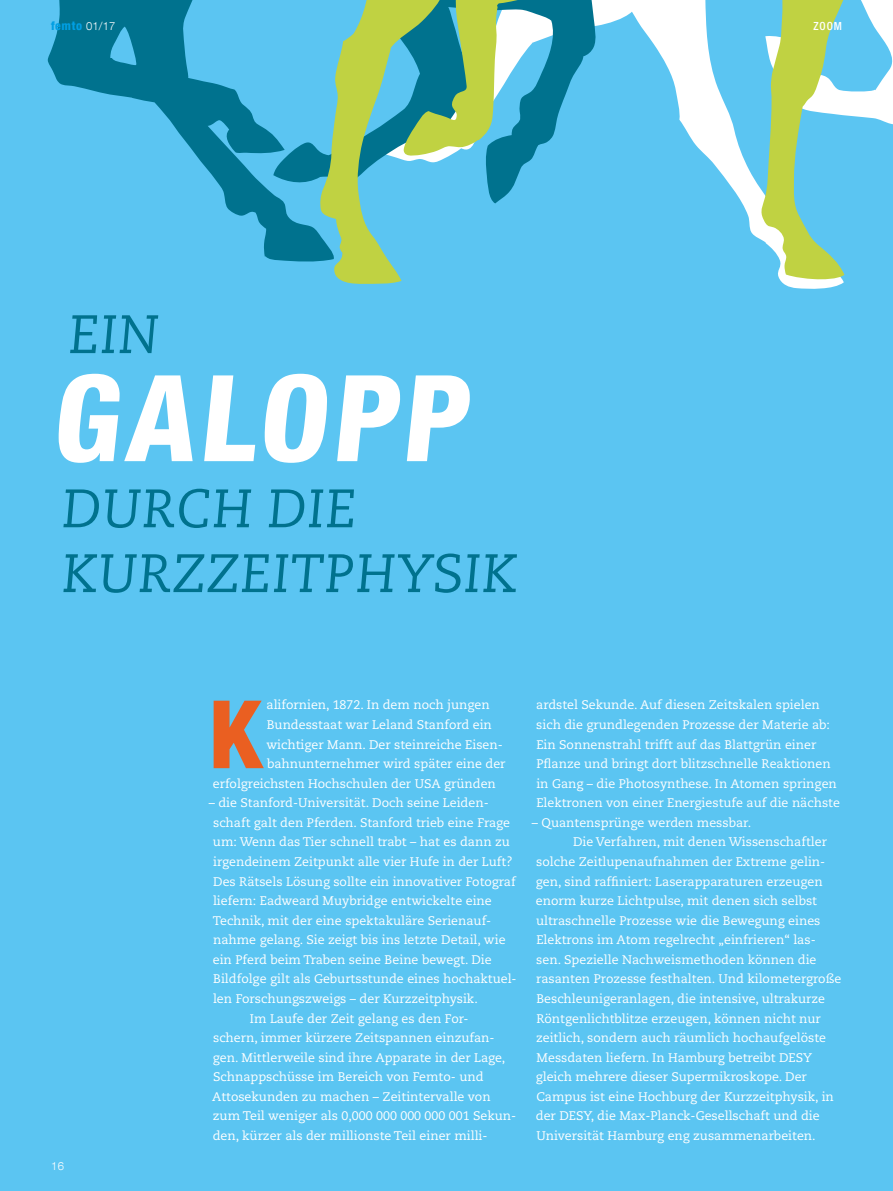
<style>
.page{position:relative;width:893px;height:1191px;background:#5bc5f2}
.page>*{position:absolute;margin:0;border:0;box-sizing:border-box;transform-origin:0 0}
.t1{font:120px "Desy Neue Helvetica 87 Cond H";color:#fff}
.t2{font:94.5px "Desy Neue Helvetica 87 Cond H";color:#ea5f21}
.t3{font:italic 54px/64.8px "Caecilia LT Std";letter-spacing:.02em;color:#00728e}
.t4{font:12.45px/19.5px "Caecilia LT Std";color:#fff}
.t5{font:12px "Desy Neue Helvetica 87 Cond H";letter-spacing:.05em;color:#009fe3}
.t6{font:11.25px "Desy Neue Helvetica 67 Cond M";color:#fff}
.t7{font:300 11.25px "Desy Neue Helvetica 45";color:#fff}
.s1{font-family:"Desy Neue Helvetica 45";font-weight:300;font-size:11.25px;color:#fff}
</style>
<div class="page">
<svg style="left:47px;top:0;width:120px;height:117px;fill:#00728e"></svg>
<svg style="left:167px;top:0;width:726px;height:284px"></svg>
<p class="t5" style="left:51px;top:18px;width:66px">femto <span class="s1">01/17</span></p>
<p class="t6" style="left:814px;top:19px;width:30px">ZOOM</p>
<h3 class="t3" style="left:69px;top:303px;width:92px">EIN</h3>
<h1 class="t1" style="left:51px;top:345px;width:433px">GALOPP</h1>
<h3 class="t3" style="left:62px;top:477px;width:456px">DURCH DIE<br>KURZZEITPHYSIK</h3>
<p class="t7" style="left:51px;top:1158px;width:15px">16</p>
<p class="t4" style="left:267px;top:695px;width:225px">alifornien, 1872. In dem noch jungen</p>
<p class="t4" style="left:267px;top:715px;width:227px">Bundesstaat war Leland Stanford ein</p>
<p class="t4" style="left:266px;top:735px;width:238px">wichtiger Mann. Der steinreiche Eisen-</p>
<p class="t4" style="left:267px;top:754px;width:240px">bahnunternehmer wird später eine der</p>
<p class="t4" style="left:213px;top:774px;width:285px">erfolgreichsten Hochschulen der USA gründen</p>
<p class="t4" style="left:209px;top:793px;width:282px">– die Stanford-Universität. Doch seine Leiden-</p>
<p class="t4" style="left:213px;top:813px;width:298px">schaft galt den Pferden. Stanford trieb eine Frage</p>
<p class="t4" style="left:213px;top:832px;width:298px">um: Wenn das Tier schnell trabt – hat es dann zu</p>
<p class="t4" style="left:213px;top:852px;width:301px">irgendeinem Zeitpunkt alle vier Hufe in der Luft?</p>
<p class="t4" style="left:213px;top:871px;width:304px">Des Rätsels Lösung sollte ein innovativer Fotograf</p>
<p class="t4" style="left:213px;top:891px;width:280px">liefern: Eadweard Muybridge entwickelte eine</p>
<p class="t4" style="left:213px;top:911px;width:280px">Technik, mit der eine spektakuläre Serienauf-</p>
<p class="t4" style="left:213px;top:930px;width:294px">nahme gelang. Sie zeigt bis ins letzte Detail, wie</p>
<p class="t4" style="left:213px;top:950px;width:280px">ein Pferd beim Traben seine Beine bewegt. Die</p>
<p class="t4" style="left:213px;top:969px;width:305px">Bildfolge gilt als Geburtsstunde eines hochaktuel-</p>
<p class="t4" style="left:213px;top:989px;width:266px">len Forschungszweigs – der Kurzzeitphysik.</p>
<p class="t4" style="left:250px;top:1008px;width:220px">Im Laufe der Zeit gelang es den For-</p>
<p class="t4" style="left:213px;top:1028px;width:283px">schern, immer kürzere Zeitspannen einzufan-</p>
<p class="t4" style="left:213px;top:1047px;width:294px">gen. Mittlerweile sind ihre Apparate in der Lage,</p>
<p class="t4" style="left:213px;top:1067px;width:272px">Schnappschüsse im Bereich von Femto- und</p>
<p class="t4" style="left:212px;top:1087px;width:280px">Attosekunden zu machen – Zeitintervalle von</p>
<p class="t4" style="left:213px;top:1106px;width:305px">zum Teil weniger als 0,000 000 000 000 001 Sekun-</p>
<p class="t4" style="left:213px;top:1126px;width:276px">den, kürzer als der millionste Teil einer milli-</p>
<h2 class="t2" style="left:209px;top:677px;width:56px">K</h2>
<p class="t4" style="left:536px;top:695px;width:305px">ardstel Sekunde. Auf diesen Zeitskalen spielen sich die grundlegenden Prozesse der Materie ab:<br>Ein Sonnenstrahl trifft auf das Blattgrün einer Pflanze und bringt dort blitzschnelle Reaktionen in Gang – die Photosynthese. In Atomen springen Elektronen von einer Energiestufe auf die nächste</p>
<p class="t4" style="left:532px;top:813px;width:221px">– Quantensprünge werden messbar.</p>
<p class="t4" style="left:573px;top:832px;width:255px">Die Verfahren, mit denen Wissenschaftler</p>
<p class="t4" style="left:536px;top:852px;width:290px">solche Zeitlupenaufnahmen der Extreme gelin-</p>
<p class="t4" style="left:536px;top:871px;width:288px">gen, sind raffiniert: Laserapparaturen erzeugen</p>
<p class="t4" style="left:536px;top:891px;width:283px">enorm kurze Lichtpulse, mit denen sich selbst</p>
<p class="t4" style="left:536px;top:911px;width:286px">ultraschnelle Prozesse wie die Bewegung eines</p>
<p class="t4" style="left:536px;top:930px;width:281px">Elektrons im Atom regelrecht „einfrieren“ las-</p>
<p class="t4" style="left:536px;top:950px;width:282px">sen. Spezielle Nachweismethoden können die</p>
<p class="t4" style="left:536px;top:969px;width:307px">rasanten Prozesse festhalten. Und kilometergroße</p>
<p class="t4" style="left:536px;top:989px;width:290px">Beschleunigeranlagen, die intensive, ultrakurze</p>
<p class="t4" style="left:536px;top:1008px;width:286px">Röntgenlichtblitze erzeugen, können nicht nur</p>
<p class="t4" style="left:536px;top:1028px;width:292px">zeitlich, sondern auch räumlich hochaufgelöste</p>
<p class="t4" style="left:536px;top:1047px;width:277px">Messdaten liefern. In Hamburg betreibt DESY</p>
<p class="t4" style="left:536px;top:1067px;width:273px">gleich mehrere dieser Supermikroskope. Der</p>
<p class="t4" style="left:536px;top:1087px;width:299px">Campus ist eine Hochburg der Kurzzeitphysik, in</p>
<p class="t4" style="left:536px;top:1106px;width:285px">der DESY, die Max-Planck-Gesellschaft und die</p>
<p class="t4" style="left:536px;top:1126px;width:281px">Universität Hamburg eng zusammenarbeiten.</p>
</div>
